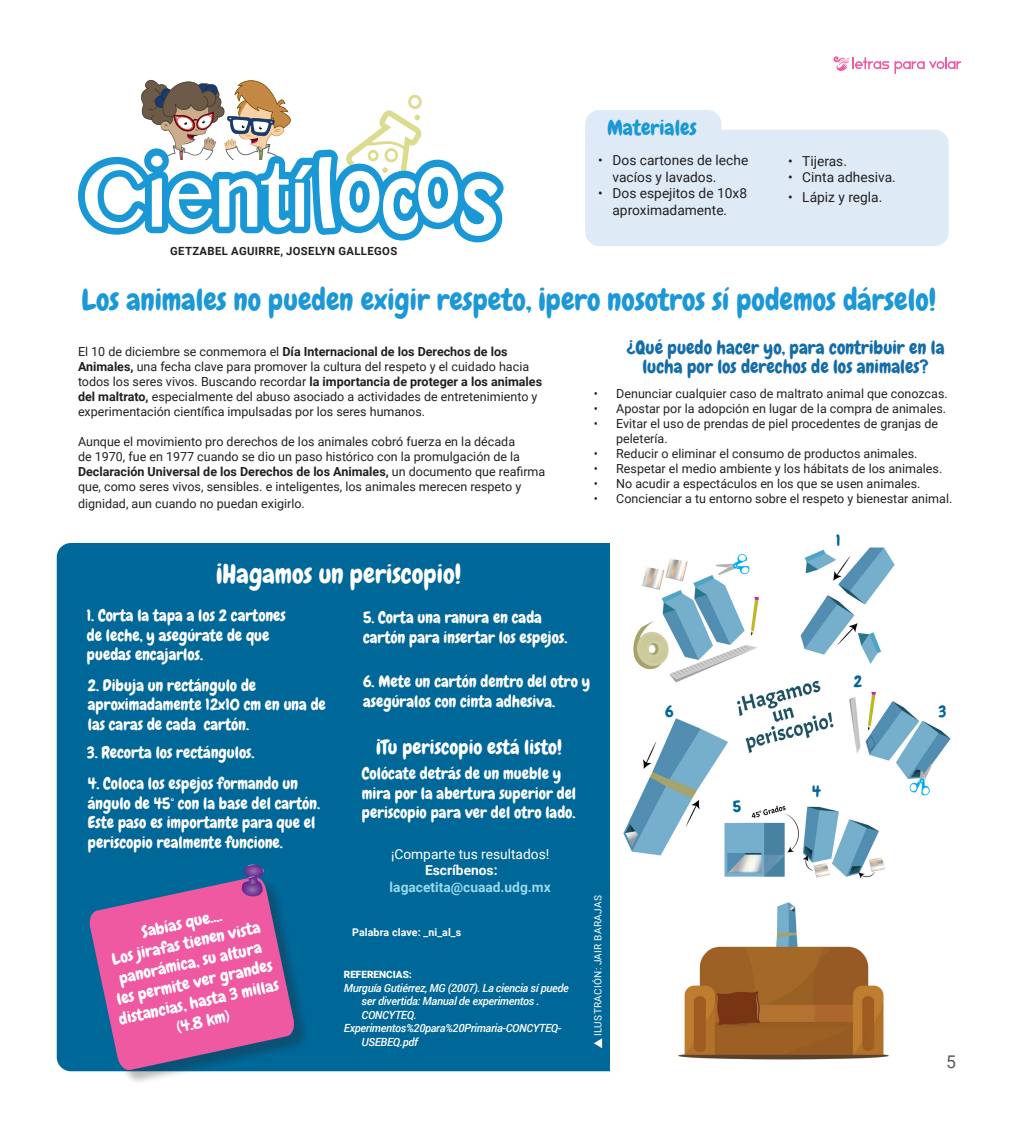
<style>
.page{position:relative;width:1025px;height:1125px;background:#fff}
.page>*{position:absolute;margin:0;border:0;box-sizing:border-box;transform-origin:0 0}
.Títulos{font:30px "Chewy";color:#1b98d5}
.Capitular_2{font:26.25px "Chewy";color:#fff}
.Básico{font:21.25px "Chewy";color:#1a98d6}
.Capitular_2-2{font:20px "Chewy";color:#fff}
.Básico-SS{font:18.75px/18.8px "Chewy";color:#146da8;text-align:center}
.t1{font:17.5px "Roboto";color:#57585a}
.Capitular_2-3{font:16.25px/19.5px "Chewy";color:#fff}
.DATO_INTERESANTE{font:16.25px/20px "Chewy";color:#fff;text-align:center;scale:1.05 1}
.Capitular_2-4{font:16.25px "Chewy";color:#006799}
.t2{font:13.75px/16.5px "Roboto";color:#231f20}
.Básico-2{font:13.75px/16.5px "Roboto";color:#fff}
.Básico-3{font:700 13.75px "Roboto";color:#99d9ec}
.Básico-SS-2{font:12.5px/15px "Roboto";color:#231f20}
.Fuentes-bibliografía{font:italic 500 11.25px/13.5px "Roboto";letter-spacing:-.025em;color:#fff}
.AUTOR{font:700 11.25px "Roboto";letter-spacing:.035em;color:#231f20}
.Palab-CLAV{font:700 10.62px "Roboto";letter-spacing:.01em;color:#fff}
.CREDITO{font:10px "Roboto";letter-spacing:.035em;color:#fff}
.Fuentes-bibliografía-2{font:900 10px "Roboto";color:#fff}
.s1{font-weight:700}
</style>
<div class="page">
<div style="left:57px;top:543px;width:646px;height:528px;background:#006799;border-radius:14px"></div>
<img style="left:610px;top:543px;width:341px;height:528px">
<svg style="left:833px;top:56px;width:55px;height:15px"></svg>
<svg style="left:894px;top:57px;width:66px;height:17px"></svg>
<svg style="left:78px;top:79px;width:426px;height:163px"></svg>
<svg style="left:594px;top:1038px;width:8px;height:10px"></svg>
<div style="left:585px;top:130px;width:363px;height:116px;background:#deebf7;border-radius:14px"></div>
<div style="left:585px;top:110px;width:136px;height:43px;background:#deebf7;border-radius:14px"></div>
<div style="left:92px;top:879px;width:217px;height:206px;background:#231f20;opacity:.3"></div>
<img style="left:244px;top:864px;width:19px;height:12px">
<svg style="left:89px;top:876px;width:206px;height:195px"></svg>
<p class="AUTOR" style="left:170px;top:243px;width:229px">GETZABEL AGUIRRE, JOSELYN GALLEGOS</p>
<p class="Básico" style="left:607px;top:114px;width:91px">Materiales</p>
<p class="t2" style="left:612px;top:152px;width:137px;text-indent:-14px">• Dos cartones de leche vacíos y lavados.</p>
<p class="t2" style="left:598px;top:185px;width:150px;text-align:center">• Dos espejitos de 10x8 aproximadamente.</p>
<p class="t2" style="left:787px;top:152px;width:60px">• Tijeras.</p>
<p class="t2" style="left:787px;top:169px;width:109px">• Cinta adhesiva.</p>
<p class="t2" style="left:787px;top:189px;width:96px">• Lápiz y regla.</p>
<p class="Títulos" style="left:81px;top:281px;width:855px">Los animales no pueden exigir respeto, ¡pero nosotros sí podemos dárselo!</p>
<p class="Básico-SS-2" style="left:78px;top:344px;width:465px">El 10 de diciembre se conmemora el <span class="s1">Día Internacional de los Derechos de los Animales,</span> una fecha clave para promover la cultura del respeto y el cuidado hacia todos los seres vivos. Buscando recordar <span class="s1">la importancia de proteger a los animales del maltrato,</span> especialmente del abuso asociado a actividades de entretenimiento y experimentación científica impulsadas por los seres humanos.</p>
<p class="Básico-SS-2" style="left:78px;top:434px;width:468px">Aunque el movimiento pro derechos de los animales cobró fuerza en la década<br>de 1970, fue en 1977 cuando se dio un paso histórico con la promulgación de la <span class="s1">Declaración Universal de los Derechos de los Animales,</span> un documento que reafirma que, como seres vivos, sensibles. e inteligentes, los animales merecen respeto y</p>
<p class="Básico-SS-2" style="left:78px;top:496px;width:228px">dignidad, aun cuando no puedan exigirlo.</p>
<p class="Capitular_2" style="left:216px;top:557px;width:246px">¡Hagamos un periscopio!</p>
<p class="Básico-SS" style="left:626px;top:338px;width:319px">¿Qué puedo hacer yo, para contribuir en la lucha por los derechos de los animales?</p>
<p class="Básico-SS-2" style="left:593px;top:386px;width:355px">• Denunciar cualquier caso de maltrato animal que conozcas.</p>
<p class="Básico-SS-2" style="left:593px;top:401px;width:354px">• Apostar por la adopción en lugar de la compra de animales.</p>
<p class="Básico-SS-2" style="left:616px;top:416px;width:323px;text-indent:-22px">• Evitar el uso de prendas de piel procedentes de granjas de peletería.</p>
<p class="Básico-SS-2" style="left:593px;top:446px;width:325px">• Reducir o eliminar el consumo de productos animales.</p>
<p class="Básico-SS-2" style="left:593px;top:461px;width:350px">• Respetar el medio ambiente y los hábitats de los animales.</p>
<p class="Básico-SS-2" style="left:593px;top:476px;width:328px">• No acudir a espectáculos en los que se usen animales.</p>
<p class="Básico-SS-2" style="left:593px;top:491px;width:360px">• Concienciar a tu entorno sobre el respeto y bienestar animal.</p>
<p class="Capitular_2-4" style="left:835px;top:530px;width:6px">1</p>
<p class="Capitular_2-3" style="left:87px;top:606px;width:200px">1. Corta la tapa a los 2 cartones de leche, y asegúrate de que puedas encajarlos.</p>
<p class="Capitular_2-3" style="left:88px;top:675px;width:239px">2. Dibuja un rectángulo de aproximadamente 12x10 cm en una de las caras de cada cartón.</p>
<p class="Capitular_2-3" style="left:87px;top:743px;width:169px">3. Recorta los rectángulos.</p>
<p class="Capitular_2-3" style="left:88px;top:774px;width:233px">4. Coloca los espejos formando un ángulo de 45° con la base del cartón.<br>Este paso es importante para que el periscopio realmente funcione.</p>
<p class="DATO_INTERESANTE" style="left:140px;top:922px;width:79px;rotate:-12deg">Sabías que....</p>
<p class="DATO_INTERESANTE" style="left:104px;top:950px;width:157px;rotate:-12deg">Los jirafas tienen vista panorámica, su altura les permite ver grandes distancias, hasta 3 millas (4.8 km)</p>
<p class="Capitular_2-3" style="left:363px;top:608px;width:206px">5. Corta una ranura en cada cartón para insertar los espejos.</p>
<p class="Capitular_2-3" style="left:363px;top:672px;width:228px">6. Mete un cartón dentro del otro y asegúralos con cinta adhesiva.</p>
<p class="Capitular_2-2" style="left:376px;top:734px;width:187px">¡Tu periscopio está listo!</p>
<p class="Capitular_2-3" style="left:362px;top:764px;width:216px">Colócate detrás de un mueble y mira por la abertura superior del periscopio para ver del otro lado.</p>
<p class="Básico-2" style="left:425px;top:845px;width:126px;text-indent:-34px">¡Comparte tus resultados!<br><span class="s1">Escríbenos:</span></p>
<p class="Básico-3" style="left:389px;top:877px;width:162px">lagacetita@cuaad.udg.mx</p>
<p class="Palab-CLAV" style="left:352px;top:925px;width:110px">Palabra clave: _ni_al_s</p>
<p class="Fuentes-bibliografía-2" style="left:344px;top:967px;width:70px">REFERENCIAS:</p>
<p class="Fuentes-bibliografía" style="left:361px;top:980px;width:209px;text-indent:-18px">Murguía Gutiérrez, MG (2007). La ciencia sí puede ser divertida: Manual de experimentos .<br>CONCYTEQ.</p>
<p class="Fuentes-bibliografía" style="left:361px;top:1021px;width:201px;text-indent:-18px">Experimentos%20para%20Primaria-CONCYTEQ-<br>USEBEQ.pdf</p>
<p class="CREDITO" style="left:590px;top:1036px;width:142px;rotate:-90deg">ILUSTRACIÓN: JAIR BARAJAS</p>
<p class="Capitular_2-4" style="left:665px;top:701px;width:10px">6</p>
<p class="Capitular_2-4" style="left:732px;top:796px;width:10px">5</p>
<p class="Capitular_2-4" style="left:853px;top:671px;width:10px">2</p>
<p class="Capitular_2-4" style="left:811px;top:781px;width:10px">4</p>
<p class="Capitular_2-4" style="left:938px;top:701px;width:9px">3</p>
<h3 class="t1" style="left:945px;top:1050px;width:11px">5</h3>
</div>
